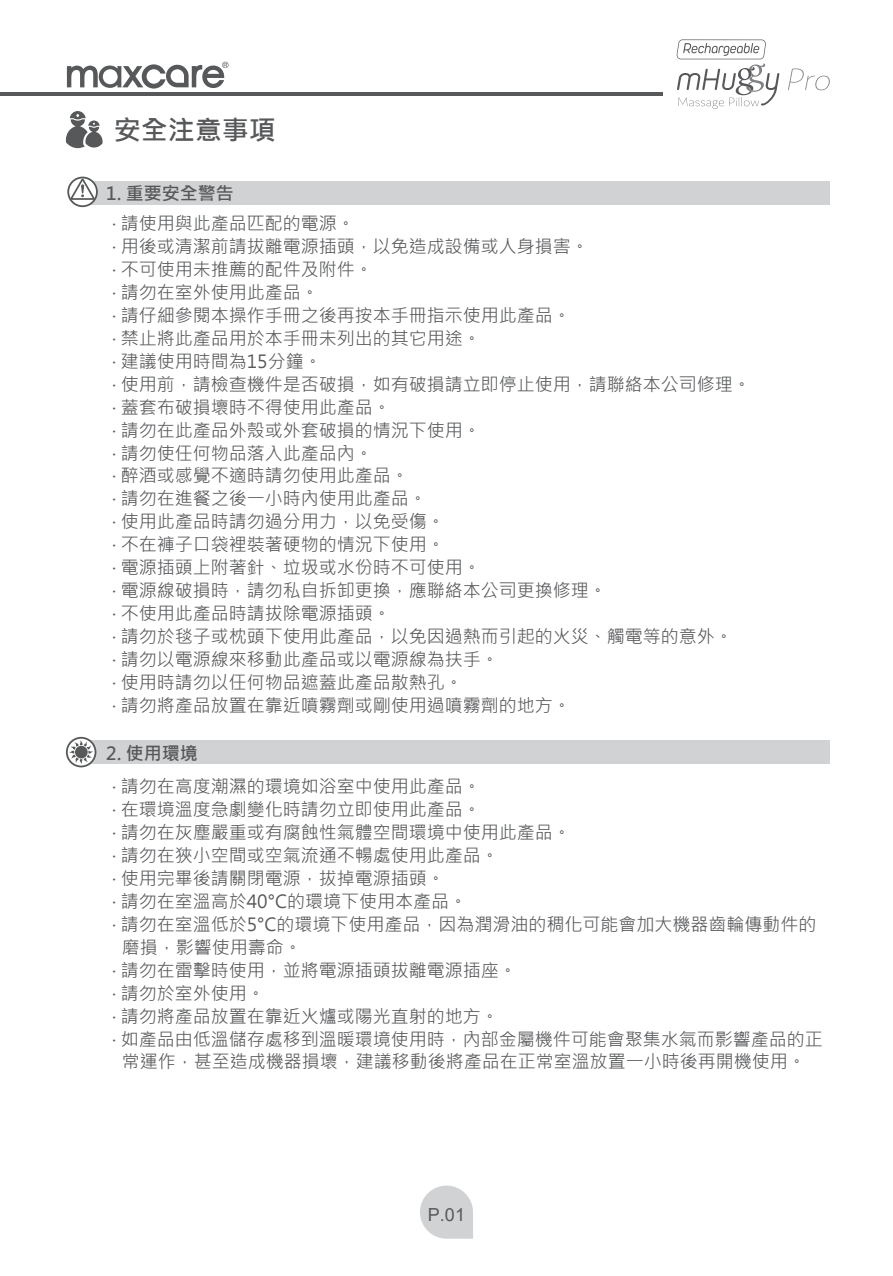
<style>
.page{position:relative;width:893px;height:1276px;background:#fff}
.page>*{position:absolute;margin:0;border:0;box-sizing:border-box;transform-origin:0 0}
.t1{font:700 27px "Microsoft Jheng Hei";color:#57585a}
.t2{font:18px/22.9px "Microsoft Jheng Hei";color:#57585a}
.t3{font:700 18px "Microsoft Jheng Hei";color:#57585a}
.t4{font:18px "Arial";color:#57585a}
</style>
<div class="page">
<svg style="left:66px;top:111px;width:37px;height:37px"></svg>
<svg style="left:420px;top:1185px;width:53px;height:53px"></svg>
<div style="left:88px;top:740px;width:742px;height:24px;background:#d1d2d4"></div>
<svg style="left:66px;top:737px;width:30px;height:30px"></svg>
<div style="left:88px;top:181px;width:742px;height:24px;background:#d1d2d4"></div>
<svg style="left:67px;top:177px;width:31px;height:30px"></svg>
<svg style="left:67px;top:62px;width:162px;height:27px"></svg>
<hr style="left:0;top:92px;width:662px;height:3px;background:#57585a">
<svg style="left:788px;top:68px;width:42px;height:22px"></svg>
<svg style="left:676px;top:39px;width:103px;height:70px"></svg>
<h1 class="t1" style="left:114px;top:113px;width:163px">安全注意事項</h1>
<p class="t3" style="left:106px;top:182px;width:129px">1. 重要安全警告</p>
<p class="t2" style="left:112px;top:212px;width:640px">‧ 請使用與此產品匹配的電源。<br>‧ 用後或清潔前請拔離電源插頭，以免造成設備或人身損害。<br>‧ 不可使用未推薦的配件及附件。<br>‧ 請勿在室外使用此產品。<br>‧ 請仔細參閱本操作手冊之後再按本手冊指示使用此產品。<br>‧ 禁止將此產品用於本手冊未列出的其它用途。<br>‧ 建議使用時間為15分鐘。<br>‧ 使用前，請檢查機件是否破損，如有破損請立即停止使用，請聯絡本公司修理。‧ 蓋套布破損壞時不得使用此產品。<br>‧ 請勿在此產品外殼或外套破損的情況下使用。<br>‧ 請勿使任何物品落入此產品內。<br>‧ 醉酒或感覺不適時請勿使用此產品。<br>‧ 請勿在進餐之後一小時內使用此產品。<br>‧ 使用此產品時請勿過分用力，以免受傷。<br>‧ 不在褲子口袋裡裝著硬物的情況下使用。<br>‧ 電源插頭上附著針、垃圾或水份時不可使用。<br>‧ 電源線破損時，請勿私自拆卸更換，應聯絡本公司更換修理。<br>‧ 不使用此產品時請拔除電源插頭。<br>‧ 請勿於毯子或枕頭下使用此產品，以免因過熱而引起的火災、觸電等的意外。<br>‧ 請勿以電源線來移動此產品或以電源線為扶手。<br>‧ 使用時請勿以任何物品遮蓋此產品散熱孔。<br>‧ 請勿將產品放置在靠近噴霧劑或剛使用過噴霧劑的地方。</p>
<p class="t3" style="left:106px;top:742px;width:93px">2. 使用環境</p>
<p class="t2" style="left:112px;top:774px;width:370px">‧ 請勿在高度潮濕的環境如浴室中使用此產品。</p>
<p class="t2" style="left:112px;top:797px;width:370px">‧ 在環境溫度急劇變化時請勿立即使用此產品。</p>
<p class="t2" style="left:112px;top:820px;width:460px">‧ 請勿在灰塵嚴重或有腐蝕性氣體空間環境中使用此產品。</p>
<p class="t2" style="left:112px;top:843px;width:388px">‧ 請勿在狹小空間或空氣流通不暢處使用此產品。</p>
<p class="t2" style="left:112px;top:866px;width:334px">‧ 使用完畢後請關閉電源，拔掉電源插頭。</p>
<p class="t2" style="left:112px;top:889px;width:356px">‧ 請勿在室溫高於40°C的環境下使用本產品。</p>
<p class="t2" style="left:112px;top:912px;width:706px">‧ 請勿在室溫低於5°C的環境下使用產品，因為潤滑油的稠化可能會加大機器齒輪傳動件的</p>
<p class="t2" style="left:122px;top:935px;width:181px">磨損，影響使用壽命。</p>
<p class="t2" style="left:112px;top:958px;width:406px">‧ 請勿在雷擊時使用，並將電源插頭拔離電源插座。</p>
<p class="t2" style="left:112px;top:981px;width:154px">‧ 請勿於室外使用。</p>
<p class="t2" style="left:112px;top:1004px;width:388px">‧ 請勿將產品放置在靠近火爐或陽光直射的地方。</p>
<p class="t2" style="left:112px;top:1027px;width:712px">‧ 如產品由低溫儲存處移到溫暖環境使用時，內部金屬機件可能會聚集水氣而影響產品的正</p>
<p class="t2" style="left:122px;top:1050px;width:685px">常運作，甚至造成機器損壞，建議移動後將產品在正常室溫放置一小時後再開機使用。</p>
<p class="t4" style="left:428px;top:1202px;width:39px">P.01</p>
</div>
